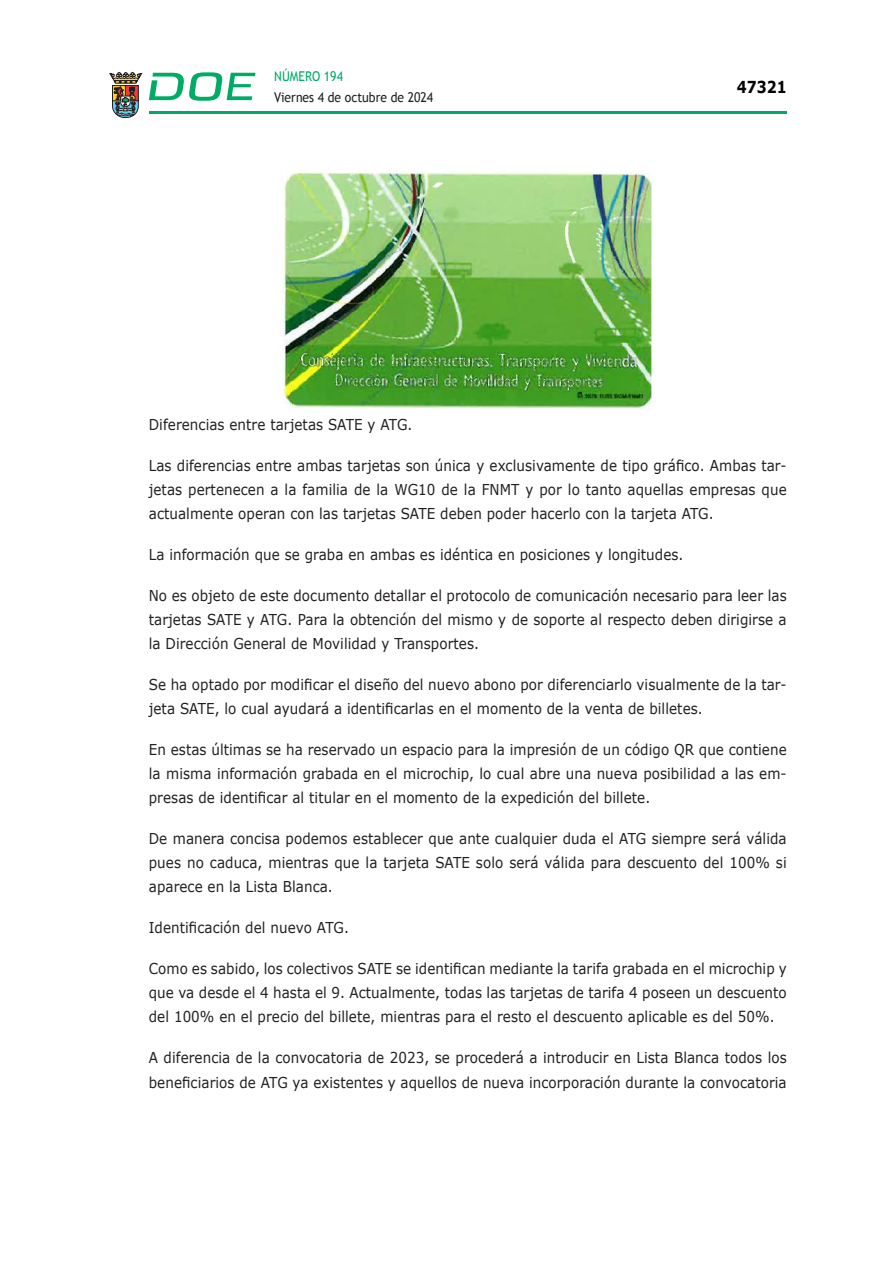
<style>
.page{position:relative;width:893px;height:1263px;background:#fff}
.page>*{position:absolute;margin:0;border:0;box-sizing:border-box;transform-origin:0 0}
.t1{font:700 16.5px "Verdana";color:#000;scale:.85 1}
.CUERPO_DE_TEXTO{font:15px/24px "Verdana";letter-spacing:.005em;color:#231f20;text-align:justify;scale:.9 1}
.t2{font:13.5px "Trebuchet MS";color:#231f20;scale:.9 1}
.t3{font:13.5px "Trebuchet MS";color:#00ab67;scale:.9 1}
</style>
<div class="page">
<hr style="left:149px;top:111px;width:638px;height:3px;background:#00ab66">
<svg style="left:109px;top:72px;width:33px;height:46px"></svg>
<svg style="left:149px;top:72px;width:106px;height:29px"></svg>
<img style="left:282px;top:170px;width:371px;height:238px">
<p class="t3" style="left:274px;top:68px;width:78px">NÚMERO 194</p>
<p class="t2" style="left:274px;top:89px;width:178px">Viernes 4 de octubre de 2024</p>
<p class="t1" style="left:737px;top:76px;width:60px">47321</p>
<p class="CUERPO_DE_TEXTO" style="left:149px;top:413px;width:294px">Diferencias entre tarjetas SATE y ATG.</p>
<p class="CUERPO_DE_TEXTO" style="left:149px;top:454px;width:710px">Las diferencias entre ambas tarjetas son única y exclusivamente de tipo gráfico. Ambas tar&shy;jetas pertenecen a la familia de la WG10 de la FNMT y por lo tanto aquellas empresas que actualmente operan con las tarjetas SATE deben poder hacerlo con la tarjeta ATG.</p>
<p class="CUERPO_DE_TEXTO" style="left:149px;top:543px;width:596px">La información que se graba en ambas es idéntica en posiciones y longitudes.</p>
<p class="CUERPO_DE_TEXTO" style="left:149px;top:584px;width:710px">No es objeto de este documento detallar el protocolo de comunicación necesario para leer las tarjetas SATE y ATG. Para la obtención del mismo y de soporte al respecto deben dirigirse a la Dirección General de Movilidad y Transportes.</p>
<p class="CUERPO_DE_TEXTO" style="left:149px;top:673px;width:710px">Se ha optado por modificar el diseño del nuevo abono por diferenciarlo visualmente de la tar&shy;jeta SATE, lo cual ayudará a identificarlas en el momento de la venta de billetes.</p>
<p class="CUERPO_DE_TEXTO" style="left:149px;top:738px;width:710px">En estas últimas se ha reservado un espacio para la impresión de un código QR que contiene la misma información grabada en el microchip, lo cual abre una nueva posibilidad a las em&shy;presas de identificar al titular en el momento de la expedición del billete.</p>
<p class="CUERPO_DE_TEXTO" style="left:149px;top:827px;width:710px">De manera concisa podemos establecer que ante cualquier duda el ATG siempre será válida pues no caduca, mientras que la tarjeta SATE solo será válida para descuento del 100% si aparece en la Lista Blanca.</p>
<p class="CUERPO_DE_TEXTO" style="left:149px;top:916px;width:224px">Identificación del nuevo ATG.</p>
<p class="CUERPO_DE_TEXTO" style="left:149px;top:957px;width:710px">Como es sabido, los colectivos SATE se identifican mediante la tarifa grabada en el microchip y que va desde el 4 hasta el 9. Actualmente, todas las tarjetas de tarifa 4 poseen un descuento del 100% en el precio del billete, mientras para el resto el descuento aplicable es del 50%.</p>
<p class="CUERPO_DE_TEXTO" style="left:149px;top:1046px;width:710px">A diferencia de la convocatoria de 2023, se procederá a introducir en Lista Blanca todos los beneficiarios de ATG ya existentes y aquellos de nueva incorporación durante la convocatoria</p>
</div>
